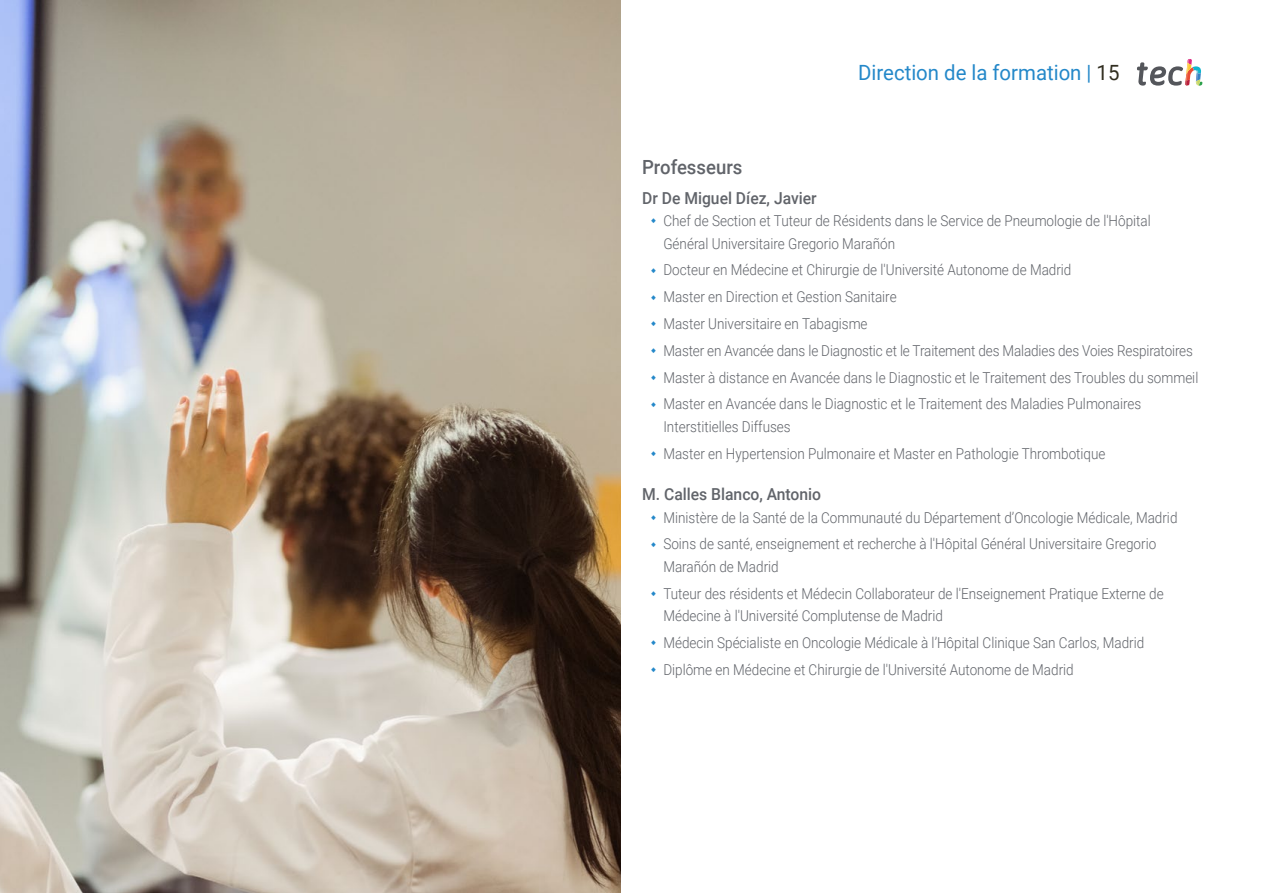
<style>
.page{position:relative;width:1263px;height:893px;background:#fff}
.page>*{position:absolute;margin:0;border:0;box-sizing:border-box;transform-origin:0 0}
.t1{font:21px "Roboto";color:#2488c9}
.t2{font:500 19.5px "Roboto";color:#61646a;scale:.95 1}
.t3{font:500 16.5px "Roboto";color:#61646a;scale:.95 1}
.t4{font:300 15px/26.7px "Roboto";color:#61646a;scale:.9 1}
.s1{color:#312e20}
</style>
<div class="page">
<img style="left:0;top:0;width:621px;height:893px">
<svg style="left:1137px;top:59px;width:65px;height:27px"></svg>
<h1 class="t1" style="left:858px;top:57px;width:263px">Direction de la formation | <span class="s1">15</span></h1>
<h2 class="t2" style="left:642px;top:154px;width:107px">Professeurs</h2>
<p class="t3" style="left:642px;top:186px;width:185px">Dr De Miguel Díez, Javier</p>
<p class="t4" style="left:663px;top:209px;width:543px;line-height:22.5px">Chef de Section et Tuteur de Résidents dans le Service de Pneumologie de l'Hôpital<br>Général Universitaire Gregorio Marañón</p>
<p class="t4" style="left:663px;top:256px;width:596px">Docteur en Médecine et Chirurgie de l'Université Autonome de Madrid<br>Master en Direction et Gestion Sanitaire<br>Master Universitaire en Tabagisme<br>Master en Avancée dans le Diagnostic et le Traitement des Maladies des Voies Respiratoires Master à distance en Avancée dans le Diagnostic et le Traitement des Troubles du sommeil Master en Avancée dans le Diagnostic et le Traitement des Maladies Pulmonaires</p>
<p class="t4" style="left:663px;top:412px;width:493px">Interstitielles Diffuses<br>Master en Hypertension Pulmonaire et Master en Pathologie Thrombotique</p>
<p class="t3" style="left:642px;top:483px;width:190px">M. Calles Blanco, Antonio</p>
<p class="t4" style="left:663px;top:503px;width:573px">Ministère de la Santé de la Communauté du Département d’Oncologie Médicale, Madrid<br>Soins de santé, enseignement et recherche à l'Hôpital Général Universitaire Gregorio</p>
<p class="t4" style="left:663px;top:553px;width:557px">Marañón de Madrid<br>Tuteur des résidents et Médecin Collaborateur de l'Enseignement Pratique Externe de</p>
<p class="t4" style="left:663px;top:602px;width:536px">Médecine à l'Université Complutense de Madrid<br>Médecin Spécialiste en Oncologie Médicale à l’Hôpital Clinique San Carlos, Madrid<br>Diplôme en Médecine et Chirurgie de l'Université Autonome de Madrid</p>
</div>
